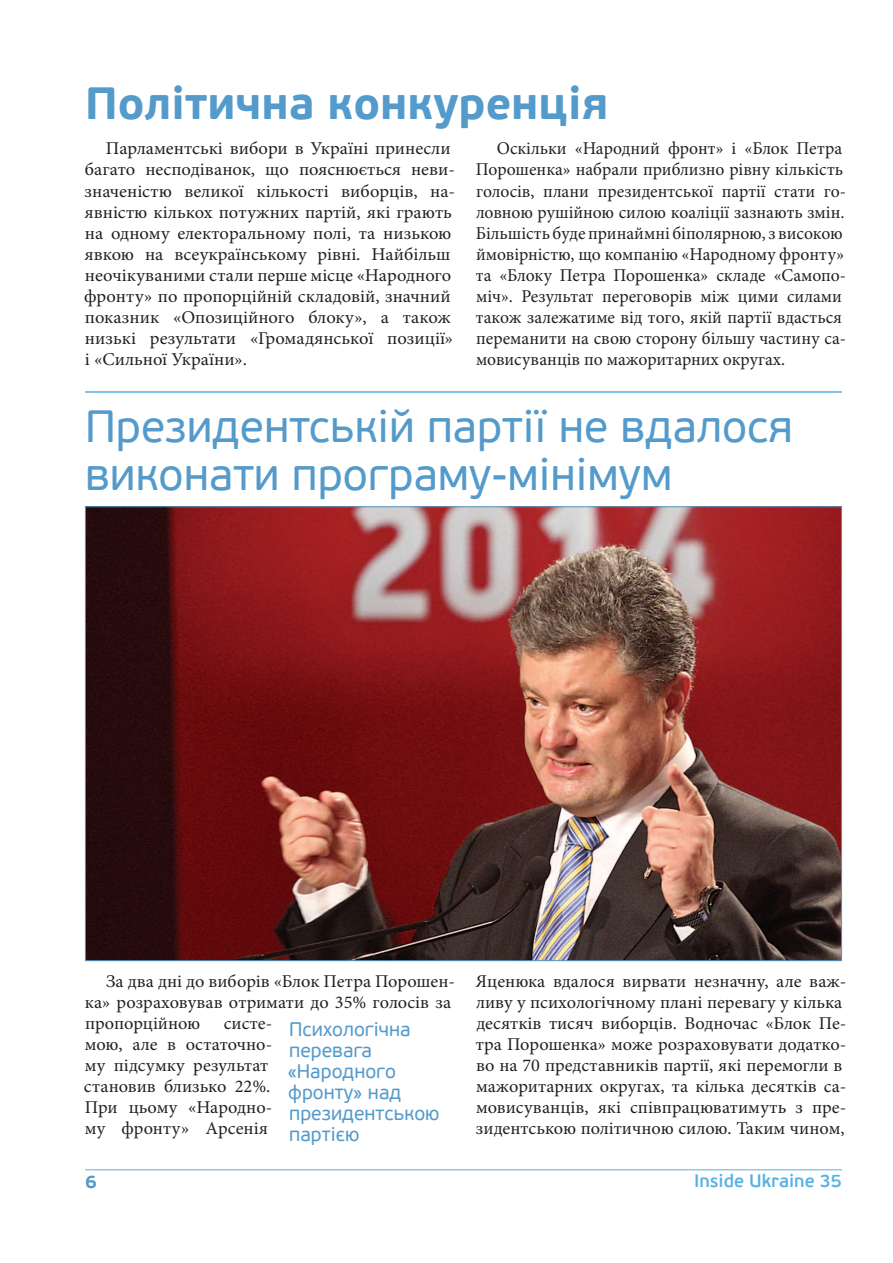
<style>
.page{position:relative;width:893px;height:1263px;background:#fff}
.page>*{position:absolute;margin:0;border:0;box-sizing:border-box;transform-origin:0 0}
.t1{font:45px/48px "PF Beau Sans Pro";color:#549aca}
.t2{font:700 45px "PF Beau Sans Pro";color:#549aca}
.t3{font:19.5px/21px "PF Beau Sans Pro";color:#549aca}
.t4{font:18px/21px "Minion Pro";color:#231f20}
.t5{font:600 18px "PF Beau Sans Pro";color:#57b0e2}
.t6{font:700 18px "PF Beau Sans Pro";color:#549aca}
</style>
<div class="page">
<hr style="left:85px;top:1169px;width:757px;height:1px;background:#57b0e2">
<hr style="left:85px;top:391px;width:757px;height:2px;background:#57b0e2">
<img style="left:87px;top:508px;width:753px;height:451px">
<h1 class="t2" style="left:85px;top:75px;width:525px">Політична конкуренція</h1>
<p class="t4" style="left:84px;top:138px;width:372px;text-indent:22px">Парламентські вибори в Україні принесли багато несподіванок, що пояснюється неви&shy;значеністю великої кількості виборців, на&shy;явністю кількох потужних партій, які грають на одному електоральному полі, та низькою явкою на всеукраїнському рівні. Найбільш неочікуваними стали перше місце «Народного фронту» по пропорційній складовій, значний показник «Опозиційного блоку», а також низькі результати «Громадянської позиції» і «Сильної України».</p>
<p class="t4" style="left:476px;top:138px;width:372px;text-indent:21px">Оскільки «Народний фронт» і «Блок Петра Порошенка» набрали приблизно рівну кількість голосів, плани президентської партії стати го&shy;ловною рушійною силою коаліції зазнають змін.<br>Більшість буде принаймні біполярною, з високою ймовірністю, що компанію «Народному фронту» та «Блоку Петра Порошенка» складе «Самопо&shy;міч». Результат переговорів між цими силами також залежатиме від того, якій партії вдасться переманити на свою сторону більшу частину са&shy;мовисуванців по мажоритарних округах.</p>
<h1 class="t1" style="left:85px;top:404px;width:710px">Президентській партії не вдалося виконати програму-мінімум</h1>
<p class="t4" style="left:85px;top:971px;width:372px;text-indent:21px">За два дні до виборів «Блок Петра Порошен&shy;ка» розраховував отримати до 35% голосів за пропорційною</p>
<p class="t4" style="left:84px;top:1013px;width:190px;text-indent:140px">систе&shy;мою, але в остаточно&shy;му підсумку результат становив близько 22%.<br>При цьому «Народно&shy;му фронту» Арсенія</p>
<p class="t3" style="left:287px;top:1019px;width:154px">Психологічна перевага «Народного фронту» над президентською партією</p>
<p class="t4" style="left:476px;top:971px;width:372px">Яценюка вдалося вирвати незначну, але важ&shy;ливу у психологічному плані перевагу у кілька десятків тисяч виборців. Водночас «Блок Пе&shy;тра Порошенка» може розраховувати додатко&shy;во на 70 представників партії, які перемогли в мажоритарних округах, та кілька десятків са&shy;мовисуванців, які співпрацюватимуть з пре&shy;зидентською політичною силою. Таким чином,</p>
<p class="t6" style="left:85px;top:1170px;width:13px">6</p>
<p class="t5" style="left:694px;top:1170px;width:149px">Inside Ukraine 35</p>
</div>
